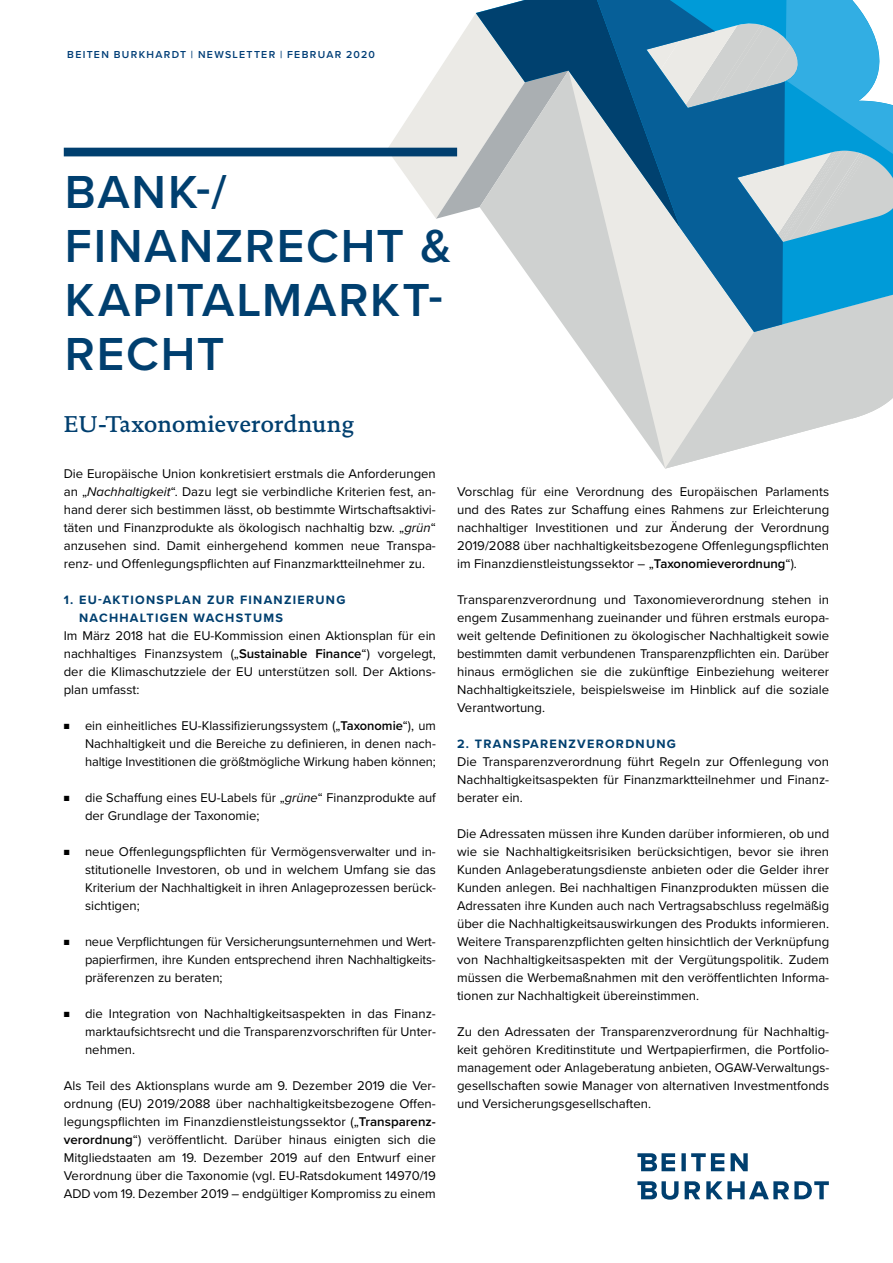
<style>
.page{position:relative;width:893px;height:1263px;background:#fff}
.page>*{position:absolute;margin:0;border:0;box-sizing:border-box;transform-origin:0 0}
.t1{font:600 48px/54px "Proxima Nova";letter-spacing:.04em;color:#003f6f}
.t2{font:500 23.25px "DTL Documenta TOT";color:#003f6f}
.t3{font:13.2px/18px "Proxima Nova";color:#000;text-align:justify}
.t4{font:700 12.6px/18px "Proxima Nova";letter-spacing:.1em;color:#003f6f}
.t5{font:600 10.5px "Proxima Nova";letter-spacing:.125em;color:#003e77}
.s1{font-style:italic}
.s2{font-weight:600}
.s3{font-size:9px}
</style>
<div class="page">
<svg style="left:387px;top:0;width:506px;height:469px"></svg>
<svg style="left:476px;top:0;width:115px;height:228px;background:#95a8b5"></svg>
<svg style="left:591px;top:0;width:194px;height:332px;background:#6699b7"></svg>
<svg style="left:637px;top:1153px;width:111px;height:18px"></svg>
<svg style="left:637px;top:1181px;width:192px;height:19px"></svg>
<div style="left:64px;top:148px;width:393px;height:8px;background:#003f6f"></div>
<p class="t5" style="left:67px;top:47px;width:309px">BEITEN BURKHARDT | NEWSLETTER | FEBRUAR 2020</p>
<h1 class="t1" style="left:65px;top:163px;width:388px">BANK-/<br>FINANZRECHT &amp;<br>KAPITALMARKT-<br>RECHT</h1>
<h2 class="t2" style="left:64px;top:410px;width:292px">EU-Taxonomieverordnung</h2>
<p class="t3" style="left:64px;top:465px;width:374px">Die Europäische Union konkretisiert erstmals die Anforderungen an „<span class="s1">Nachhaltigkeit</span>“. Dazu legt sie verbindliche Kriterien fest, an&shy;hand derer sich bestimmen lässt, ob bestimmte Wirtschaftsaktivi&shy;täten und Finanzprodukte als ökologisch nachhaltig bzw. „<span class="s1">grün</span>“ anzusehen sind. Damit einhergehend kommen neue Transpa&shy;renz- und Offenlegungspflichten auf Finanzmarktteilnehmer zu.</p>
<p class="t4" style="left:79px;top:590px;width:268px;text-indent:-15px">1. EU-AKTIONSPLAN ZUR FINANZIERUNG<br>NACHHALTIGEN WACHSTUMS</p>
<p class="t3" style="left:64px;top:627px;width:374px">Im März 2018 hat die EU-Kommission einen Aktionsplan für ein nachhaltiges Finanzsystem („<span class="s2">Sustainable Finance</span>“) vorgelegt, der die Klimaschutzziele der EU unterstützen soll. Der Aktions&shy;plan umfasst:</p>
<p class="t3" style="left:85px;top:717px;width:352px;text-indent:-21px"><span class="s3">■</span> ein einheitliches EU-Klassifizierungssystem („<span class="s2">Taxonomie</span>“), um Nachhaltigkeit und die Bereiche zu definieren, in denen nach&shy;haltige Investitionen die größtmögliche Wirkung haben können;</p>
<p class="t3" style="left:85px;top:789px;width:353px;text-indent:-21px"><span class="s3">■</span> die Schaffung eines EU-Labels für „<span class="s1">grüne</span>“ Finanzprodukte auf der Grundlage der Taxonomie;</p>
<p class="t3" style="left:85px;top:843px;width:352px;text-indent:-21px"><span class="s3">■</span> neue Offenlegungspflichten für Vermögensverwalter und in&shy;stitutionelle Investoren, ob und in welchem Umfang sie das Kriterium der Nachhaltigkeit in ihren Anlageprozessen berück&shy;sichtigen;</p>
<p class="t3" style="left:85px;top:933px;width:352px;text-indent:-21px"><span class="s3">■</span> neue Verpflichtungen für Versicherungsunternehmen und Wert-- papierfirmen, ihre Kunden entsprechend ihren Nachhaltigkeits&shy;präferenzen zu beraten;</p>
<p class="t3" style="left:85px;top:1005px;width:352px;text-indent:-21px"><span class="s3">■</span> die Integration von Nachhaltigkeitsaspekten in das Finanz&shy;marktaufsichtsrecht und die Transparenzvorschriften für Unter&shy;nehmen.</p>
<p class="t3" style="left:64px;top:1077px;width:374px">Als Teil des Aktionsplans wurde am 9. Dezember 2019 die Ver&shy;ordnung (EU) 2019/2088 über nachhaltigkeitsbezogene Offen&shy;legungspflichten im Finanzdienstleistungssektor („<span class="s2">Transparenz&shy;verordnung</span>“) veröffentlicht. Darüber hinaus einigten sich die Mitgliedstaaten am 19. Dezember 2019 auf den Entwurf einer Verordnung über die Taxonomie (vgl. EU-Ratsdokument 14970/19<br>ADD vom 19. Dezember 2019 – endgültiger Kompromiss zu einem</p>
<p class="t3" style="left:457px;top:483px;width:374px">Vorschlag für eine Verordnung des Europäischen Parlaments und des Rates zur Schaffung eines Rahmens zur Erleichterung nachhaltiger Investitionen und zur Änderung der Verordnung 2019/2088 über nachhaltigkeitsbezogene Offenlegungspflichten im Finanzdienstleistungssektor – „<span class="s2">Taxonomieverordnung</span>“).</p>
<p class="t3" style="left:457px;top:591px;width:374px">Transparenzverordnung und Taxonomieverordnung stehen in engem Zusammenhang zueinander und führen erstmals europa&shy;weit geltende Definitionen zu ökologischer Nachhaltigkeit sowie bestimmten damit verbundenen Transparenzpflichten ein. Darüber hinaus ermöglichen sie die zukünftige Einbeziehung weiterer Nachhaltigkeitsziele, beispielsweise im Hinblick auf die soziale Verantwortung.</p>
<p class="t4" style="left:457px;top:734px;width:220px">2. TRANSPARENZVERORDNUNG</p>
<p class="t3" style="left:457px;top:753px;width:374px">Die Transparenzverordnung führt Regeln zur Offenlegung von Nachhaltigkeitsaspekten für Finanzmarktteilnehmer und Finanz&shy;berater ein.</p>
<p class="t3" style="left:457px;top:825px;width:374px">Die Adressaten müssen ihre Kunden darüber informieren, ob und wie sie Nachhaltigkeitsrisiken berücksichtigen, bevor sie ihren Kunden Anlageberatungsdienste anbieten oder die Gelder ihrer Kunden anlegen. Bei nachhaltigen Finanzprodukten müssen die Adressaten ihre Kunden auch nach Vertragsabschluss regelmäßig über die Nachhaltigkeitsauswirkungen des Produkts informieren.<br>Weitere Transparenzpflichten gelten hinsichtlich der Verknüpfung von Nachhaltigkeitsaspekten mit der Vergütungspolitik. Zudem müssen die Werbemaßnahmen mit den veröffentlichten Informa&shy;tionen zur Nachhaltigkeit übereinstimmen.</p>
<p class="t3" style="left:457px;top:1023px;width:374px">Zu den Adressaten der Transparenzverordnung für Nachhaltig&shy;keit gehören Kreditinstitute und Wertpapierfirmen, die Portfolio&shy;management oder Anlageberatung anbieten, OGAW-Verwaltungs&shy;gesellschaften sowie Manager von alternativen Investmentfonds und Versicherungsgesellschaften.</p>
</div>
